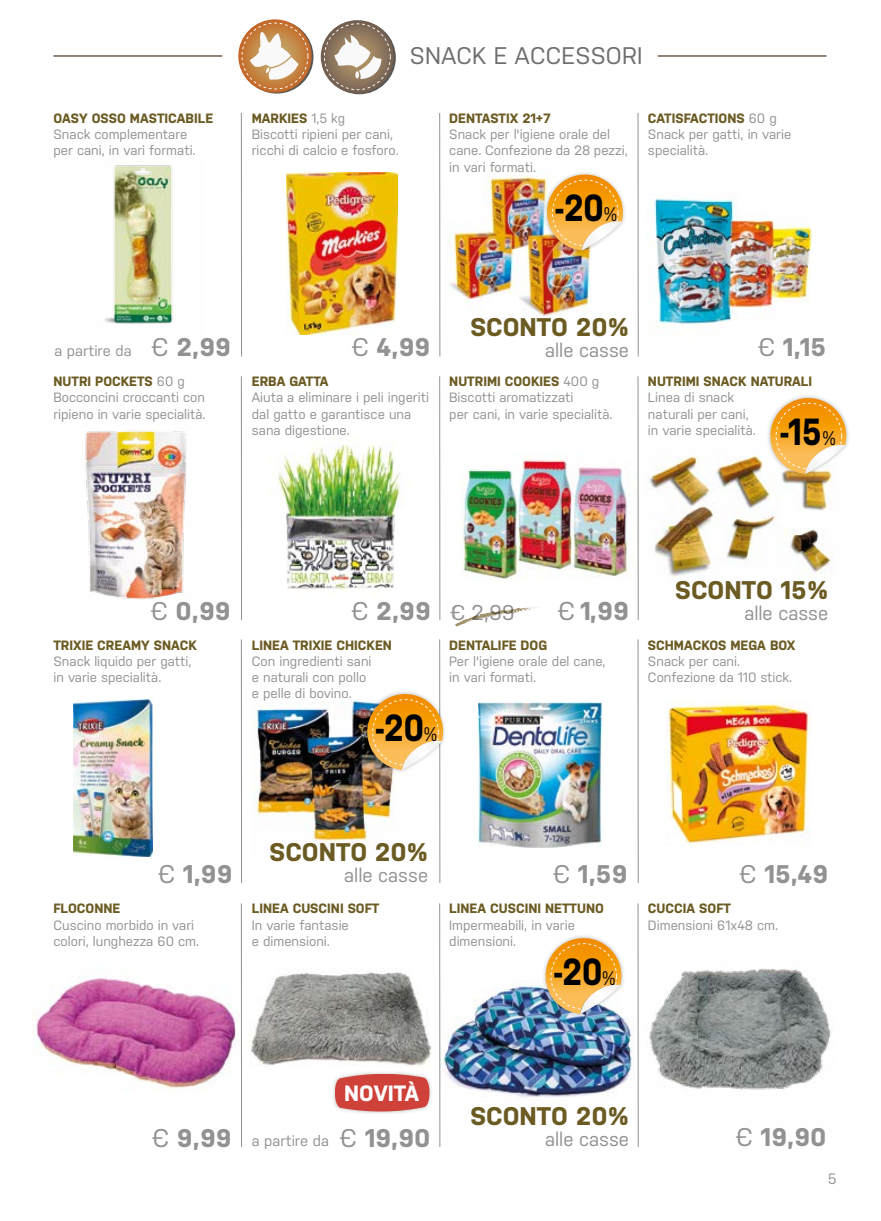
<style>
.page{position:relative;width:881px;height:1221px;background:#fff}
.page>*{position:absolute;margin:0;border:0;box-sizing:border-box;transform-origin:0 0}
.t1{font:700 37.65px "Nudista";letter-spacing:-.025em;color:#000;scale:.87 1}
.t2{font:700 25.8px "Nudista";color:#929292}
.t3{font:700 25.5px "Nudista";color:#929292}
.t4{font:700 25.5px "Nudista";color:#6b5b23}
.t5{font:24px "Nudista";letter-spacing:.01em;color:#706f6f}
.t6{font:700 22.05px "Nudista";color:#fff}
.t7{font:21.3px "Nudista";color:#929292}
.t8{font:19.5px "Nudista";color:#929292}
.t9{font:15px "Nudista";color:#929292}
.t10{font:13.5px/16.2px "Nudista";color:#929292}
.t11{font:700 13.5px "Nudista";color:#6b5b23}
.s1{font-weight:700;color:#6b5b23}
.s2{font-weight:400;font-size:19.65px}
.s3{font-size:25.5px}
.s4{font-weight:700;font-size:25.5px}
.s5{font-weight:400}
</style>
<div class="page">
<hr style="left:53px;top:55px;width:169px;height:2px;background:#6f5c4e">
<hr style="left:657px;top:55px;width:169px;height:2px;background:#6f5c4e">
<svg style="left:238px;top:19px;width:73px;height:74px"></svg>
<svg style="left:241px;top:23px;width:67px;height:66px"></svg>
<svg style="left:320px;top:20px;width:74px;height:73px"></svg>
<svg style="left:324px;top:23px;width:66px;height:67px"></svg>
<img style="left:104px;top:162px;width:69px;height:162px">
<img style="left:286px;top:173px;width:111px;height:161px">
<img style="left:647px;top:194px;width:166px;height:134px">
<img style="left:85px;top:430px;width:102px;height:170px">
<img style="left:74px;top:699px;width:79px;height:157px">
<img style="left:460px;top:453px;width:175px;height:127px">
<img style="left:638px;top:440px;width:196px;height:180px">
<img style="left:278px;top:436px;width:125px;height:154px">
<img style="left:252px;top:700px;width:142px;height:145px">
<img style="left:478px;top:702px;width:123px;height:145px">
<img style="left:666px;top:701px;width:144px;height:144px">
<img style="left:33px;top:932px;width:208px;height:158px">
<img style="left:249px;top:972px;width:183px;height:94px">
<img style="left:440px;top:926px;width:195px;height:200px">
<img style="left:638px;top:923px;width:193px;height:203px">
<img style="left:447px;top:168px;width:144px;height:149px">
<div style="left:331px;top:1070px;width:102px;height:45px;background:#000;opacity:.25"></div>
<svg style="left:335px;top:1074px;width:94px;height:37px"></svg>
<hr style="left:241px;top:113px;width:1px;height:243px;background:#929292">
<hr style="left:241px;top:376px;width:1px;height:244px;background:#929292">
<hr style="left:241px;top:639px;width:1px;height:244px;background:#929292">
<hr style="left:241px;top:903px;width:1px;height:243px;background:#929292">
<hr style="left:439px;top:113px;width:1px;height:243px;background:#929292">
<hr style="left:439px;top:376px;width:1px;height:244px;background:#929292">
<hr style="left:439px;top:639px;width:1px;height:244px;background:#929292">
<hr style="left:439px;top:903px;width:1px;height:243px;background:#929292">
<hr style="left:637px;top:113px;width:1px;height:243px;background:#929292">
<hr style="left:637px;top:376px;width:1px;height:244px;background:#929292">
<hr style="left:637px;top:639px;width:1px;height:244px;background:#929292">
<hr style="left:637px;top:903px;width:1px;height:243px;background:#929292">
<div style="left:765px;top:393px;width:85px;height:85px;background:#000;opacity:.25"></div>
<svg style="left:765px;top:398px;width:81px;height:76px"></svg>
<div style="left:363px;top:689px;width:84px;height:85px;background:#000;opacity:.25"></div>
<img style="left:362px;top:694px;width:81px;height:76px">
<div style="left:541px;top:933px;width:84px;height:84px;background:#000;opacity:.25"></div>
<img style="left:540px;top:938px;width:81px;height:75px">
<div style="left:542px;top:170px;width:84px;height:84px;background:#000;opacity:.25"></div>
<img style="left:541px;top:174px;width:81px;height:76px">
<svg style="left:455px;top:606px;width:84px;height:21px"></svg>
<p class="t11" style="left:53px;top:110px;width:161px">OASY OSSO MASTICABILE</p>
<p class="t10" style="left:53px;top:126px;width:144px">Snack complementare per cani, in vari formati.</p>
<h3 class="t5" style="left:410px;top:42px;width:234px">SNACK E ACCESSORI</h3>
<p class="t10" style="left:252px;top:110px;width:148px"><span class="s1">MARKIES</span> 1,5 kg<br>Biscotti ripieni per cani, ricchi di calcio e fosforo.</p>
<p class="t11" style="left:449px;top:110px;width:103px">DENTASTIX 21+7</p>
<p class="t10" style="left:449px;top:126px;width:180px">Snack per l'igiene orale del cane. Confezione da 28 pezzi, in vari formati.</p>
<h1 class="t1" style="left:554px;top:186px;width:73px">-20<span class="s2">%</span></h1>
<p class="t10" style="left:647px;top:110px;width:145px"><span class="s1">CATISFACTIONS</span> 60 g<br>Snack per gatti, in varie specialità.</p>
<h3 class="t4" style="left:470px;top:312px;width:160px">SCONTO 20%</h3>
<p class="t9" style="left:54px;top:342px;width:178px">a partire da <span class="s3">€</span> <span class="s4">2,99</span></p>
<h3 class="t8" style="left:545px;top:338px;width:85px">alle casse</h3>
<h3 class="t3" style="left:351px;top:333px;width:80px"><span class="s5">€</span> 4,99</h3>
<p class="t10" style="left:53px;top:373px;width:154px"><span class="s1">NUTRI POCKETS</span> 60 g<br>Bocconcini croccanti con ripieno in varie specialità.</p>
<p class="t11" style="left:252px;top:374px;width:78px">ERBA GATTA</p>
<p class="t10" style="left:252px;top:389px;width:179px">Aiuta a eliminare i peli ingeriti dal gatto e garantisce una sana digestione.</p>
<p class="t10" style="left:449px;top:373px;width:165px"><span class="s1">NUTRIMI COOKIES</span> 400 g<br>Biscotti aromatizzati<br>per cani, in varie specialità.</p>
<h3 class="t3" style="left:757px;top:333px;width:70px"><span class="s5">€</span> 1,15</h3>
<p class="t11" style="left:647px;top:374px;width:166px">NUTRIMI SNACK NATURALI</p>
<p class="t10" style="left:647px;top:389px;width:109px">Linea di snack naturali per cani, in varie specialità.</p>
<h1 class="t1" style="left:779px;top:410px;width:66px">-15<span class="s2">%</span></h1>
<h3 class="t4" style="left:675px;top:575px;width:154px">SCONTO 15%</h3>
<h3 class="t3" style="left:150px;top:596px;width:82px"><span class="s5">€</span> 0,99</h3>
<h3 class="t3" style="left:351px;top:596px;width:81px"><span class="s5">€</span> 2,99</h3>
<p class="t11" style="left:53px;top:637px;width:145px">TRIXIE CREAMY SNACK</p>
<p class="t10" style="left:53px;top:653px;width:140px">Snack liquido per gatti, in varie specialità.</p>
<p class="t11" style="left:252px;top:637px;width:142px">LINEA TRIXIE CHICKEN</p>
<p class="t10" style="left:252px;top:653px;width:121px">Con ingredienti sani e naturali con pollo e pelle di bovino.</p>
<h1 class="t1" style="left:375px;top:706px;width:73px">-20<span class="s2">%</span></h1>
<h3 class="t7" style="left:450px;top:600px;width:66px">€ 2,99</h3>
<h2 class="t2" style="left:557px;top:596px;width:73px"><span class="s5">€</span> 1,99</h2>
<h3 class="t8" style="left:744px;top:601px;width:85px">alle casse</h3>
<p class="t11" style="left:449px;top:637px;width:99px">DENTALIFE DOG</p>
<p class="t10" style="left:449px;top:653px;width:158px">Per l'igiene orale del cane, in vari formati.</p>
<p class="t11" style="left:647px;top:637px;width:149px">SCHMACKOS MEGA BOX</p>
<p class="t10" style="left:647px;top:653px;width:146px">Snack per cani.<br>Confezione da 110 stick.</p>
<h3 class="t4" style="left:269px;top:837px;width:160px">SCONTO 20%</h3>
<h3 class="t8" style="left:344px;top:863px;width:85px">alle casse</h3>
<h3 class="t3" style="left:158px;top:859px;width:76px"><span class="s5">€</span> 1,99</h3>
<h3 class="t3" style="left:739px;top:859px;width:90px"><span class="s5">€</span> 15,49</h3>
<h3 class="t3" style="left:552px;top:859px;width:76px"><span class="s5">€</span> 1,59</h3>
<p class="t11" style="left:53px;top:900px;width:68px">FLOCONNE</p>
<p class="t10" style="left:53px;top:916px;width:147px">Cuscino morbido in vari colori, lunghezza 60 cm.</p>
<p class="t11" style="left:252px;top:900px;width:129px">LINEA CUSCINI SOFT</p>
<p class="t10" style="left:252px;top:916px;width:98px">In varie fantasie e dimensioni.</p>
<p class="t11" style="left:449px;top:900px;width:156px">LINEA CUSCINI NETTUNO</p>
<p class="t10" style="left:449px;top:916px;width:127px">Impermeabili, in varie dimensioni.</p>
<h1 class="t1" style="left:553px;top:950px;width:73px">-20<span class="s2">%</span></h1>
<p class="t11" style="left:647px;top:900px;width:84px">CUCCIA SOFT</p>
<p class="t10" style="left:647px;top:916px;width:132px">Dimensioni 61x48 cm.</p>
<h3 class="t6" style="left:344px;top:1080px;width:76px">NOVITÀ</h3>
<h3 class="t4" style="left:470px;top:1101px;width:160px">SCONTO 20%</h3>
<h3 class="t8" style="left:545px;top:1128px;width:85px">alle casse</h3>
<h3 class="t3" style="left:152px;top:1123px;width:81px"><span class="s5">€</span> 9,99</h3>
<h3 class="t3" style="left:735px;top:1122px;width:92px"><span class="s5">€</span> 19,90</h3>
<h3 class="t3" style="left:339px;top:1122px;width:92px"><span class="s5">€</span> 19,90</h3>
<p class="t9" style="left:252px;top:1132px;width:79px">a partire da</p>
<p class="t9" style="left:827px;top:1169px;width:11px">5</p>
</div>
